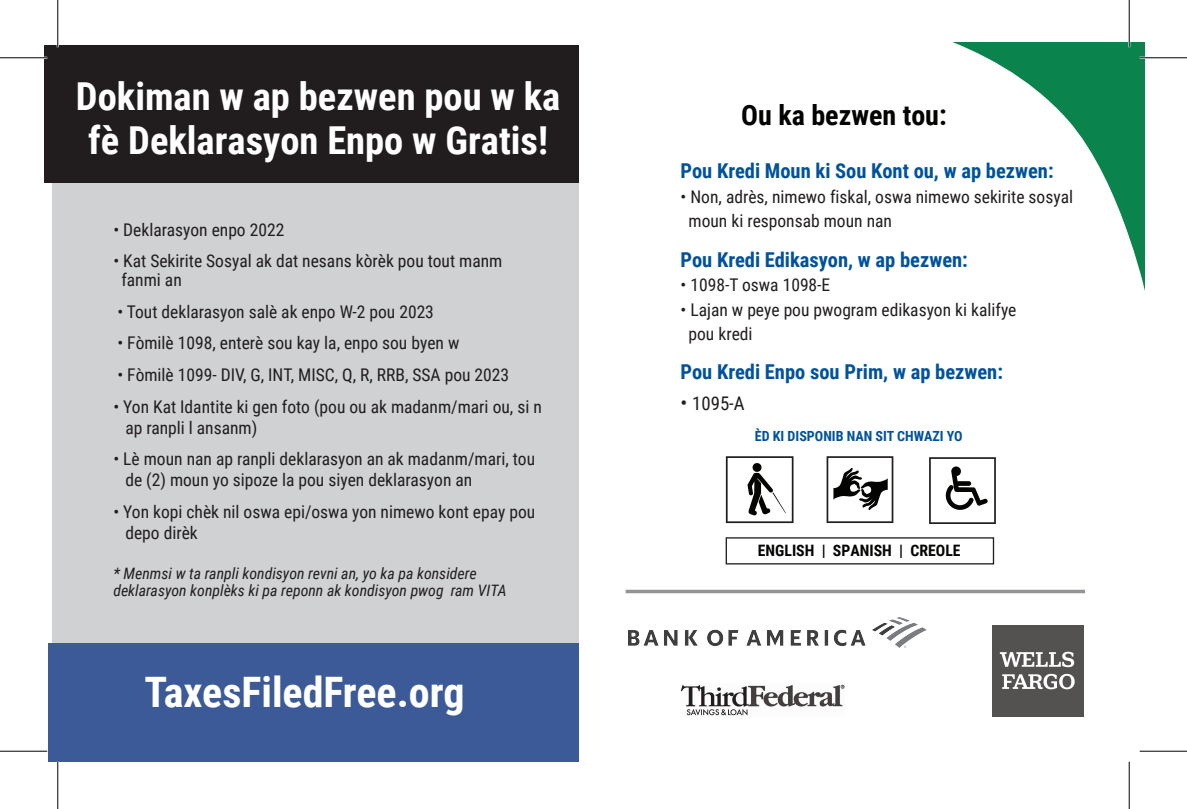
<style>
.page{position:relative;width:1187px;height:809px;background:#fff}
.page>*{position:absolute;margin:0;border:0;box-sizing:border-box;transform-origin:0 0}
.t1{font:700 42px "Roboto Condensed";color:#fff}
.t2{font:700 38.5px/43.8px "Roboto Condensed";color:#fff;text-align:center}
.t3{font:700 28px "Roboto Condensed";color:#040503}
.t4{font:700 20.47px "Roboto Condensed";color:#01529a}
.t5{font:18.72px "Roboto Condensed";color:#211d1e}
.t6{font:17.5px/21px "Roboto Condensed";color:#211d1e}
.t7{font:italic 15.75px/17.5px "Roboto Condensed";color:#211d1e}
.t8{font:700 15.75px "Roboto Condensed";color:#040503}
.t9{font:700 14px "Roboto Condensed";color:#01529a}
.s1{font-size:20.47px}
</style>
<div class="page">
<div style="left:52px;top:181px;width:526px;height:472px;background:#d0d1d3"></div>
<div style="left:48px;top:643px;width:530px;height:119px;background:#3b5a97"></div>
<svg style="left:625px;top:589px;width:460px;height:4px;background:#a6a7aa"></svg>
<div style="left:44px;top:45px;width:534px;height:137px;background:#211d1e"></div>
<img style="left:992px;top:625px;width:91px;height:91px">
<img style="left:628px;top:617px;width:298px;height:30px">
<img style="left:681px;top:684px;width:163px;height:32px">
<svg style="left:952px;top:42px;width:192px;height:245px"></svg>
<img style="left:725px;top:456px;width:69px;height:68px">
<img style="left:826px;top:456px;width:68px;height:67px">
<img style="left:929px;top:457px;width:67px;height:67px">
<div style="left:725px;top:537px;width:269px;height:27px;border:1px solid #211d1e"></div>
<hr style="left:0;top:57px;width:47px;height:2px;background:#fff">
<hr style="left:1139px;top:57px;width:47px;height:2px;background:#fff">
<hr style="left:57px;top:0;width:2px;height:47px;background:#fff">
<hr style="left:57px;top:761px;width:2px;height:47px;background:#fff">
<hr style="left:1128px;top:0;width:2px;height:47px;background:#fff">
<hr style="left:0;top:57px;width:47px;height:1px;background:#000">
<hr style="left:1139px;top:57px;width:47px;height:1px;background:#000">
<hr style="left:0;top:750px;width:47px;height:1px;background:#000">
<hr style="left:1139px;top:750px;width:47px;height:1px;background:#000">
<hr style="left:57px;top:0;width:1px;height:47px;background:#000">
<hr style="left:57px;top:761px;width:1px;height:47px;background:#000">
<hr style="left:1128px;top:0;width:1px;height:47px;background:#000">
<hr style="left:1128px;top:761px;width:1px;height:47px;background:#000">
<h2 class="t2" style="left:76px;top:73px;width:486px">Dokiman w ap bezwen pou w ka fè Deklarasyon Enpo w Gratis!</h2>
<p class="t6" style="left:113px;top:218px;width:172px">• Deklarasyon enpo 2022</p>
<p class="t6" style="left:121px;top:251px;width:382px;line-height:19.2px;text-indent:-8px">• Kat Sekirite Sosyal ak dat nesans kòrèk pou tout manm fanmi an</p>
<p class="t6" style="left:117px;top:300px;width:318px">• Tout deklarasyon salè ak enpo W-2 pou 2023</p>
<p class="t6" style="left:117px;top:332px;width:343px">• Fòmilè 1098, enterè sou kay la, enpo sou byen w</p>
<p class="t6" style="left:117px;top:363px;width:393px">• Fòmilè 1099- DIV, G, INT, MISC, Q, R, RRB, SSA pou 2023</p>
<p class="t6" style="left:125px;top:395px;width:418px;text-indent:-12px">• Yon Kat Idantite ki gen foto (pou ou ak madanm/mari ou, si n ap ranpli l ansanm)</p>
<p class="t6" style="left:125px;top:447px;width:411px;text-indent:-12px">• Lè moun nan ap ranpli deklarasyon an ak madanm/mari, tou de (2) moun yo sipoze la pou siyen deklarasyon an</p>
<p class="t6" style="left:125px;top:500px;width:411px;text-indent:-12px">• Yon kopi chèk nil oswa epi/oswa yon nimewo kont epay pou depo dirèk</p>
<p class="t7" style="left:113px;top:564px;width:395px">* Menmsi w ta ranpli kondisyon revni an, yo ka pa konsidere deklarasyon konplèks ki pa reponn ak kondisyon pwog ram VITA</p>
<h1 class="t1" style="left:144px;top:662px;width:321px">TaxesFiledFree.org</h1>
<h3 class="t3" style="left:741px;top:95px;width:207px">Ou ka bezwen tou:</h3>
<p class="t4" style="left:680px;top:157px;width:374px">Pou Kredi Moun ki Sou Kont ou, w ap bezwen:</p>
<p class="t6" style="left:688px;top:184px;width:386px;line-height:24.5px;text-indent:-8px">• Non, adrès, nimewo fiskal, oswa nimewo sekirite sosyal moun ki responsab moun nan</p>
<p class="t4" style="left:680px;top:245px;width:289px">Pou Kredi Edikasyon, w ap bezwen:</p>
<p class="t6" style="left:680px;top:274px;width:151px">• 1098-T oswa 1098-E</p>
<p class="t6" style="left:688px;top:296px;width:329px;line-height:24.5px;text-indent:-8px">• Lajan w peye pou pwogram edikasyon ki kalifye pou kredi</p>
<p class="t4" style="left:680px;top:358px;width:324px">Pou Kredi Enpo sou Prim, w ap bezwen:</p>
<p class="t5" style="left:680px;top:390px;width:66px"><span class="s1">•</span> 1095-A</p>
<p class="t9" style="left:755px;top:426px;width:209px">ÈD KI DISPONIB NAN SIT CHWAZI YO</p>
<p class="t8" style="left:758px;top:539px;width:204px">ENGLISH | SPANISH | CREOLE</p>
</div>
